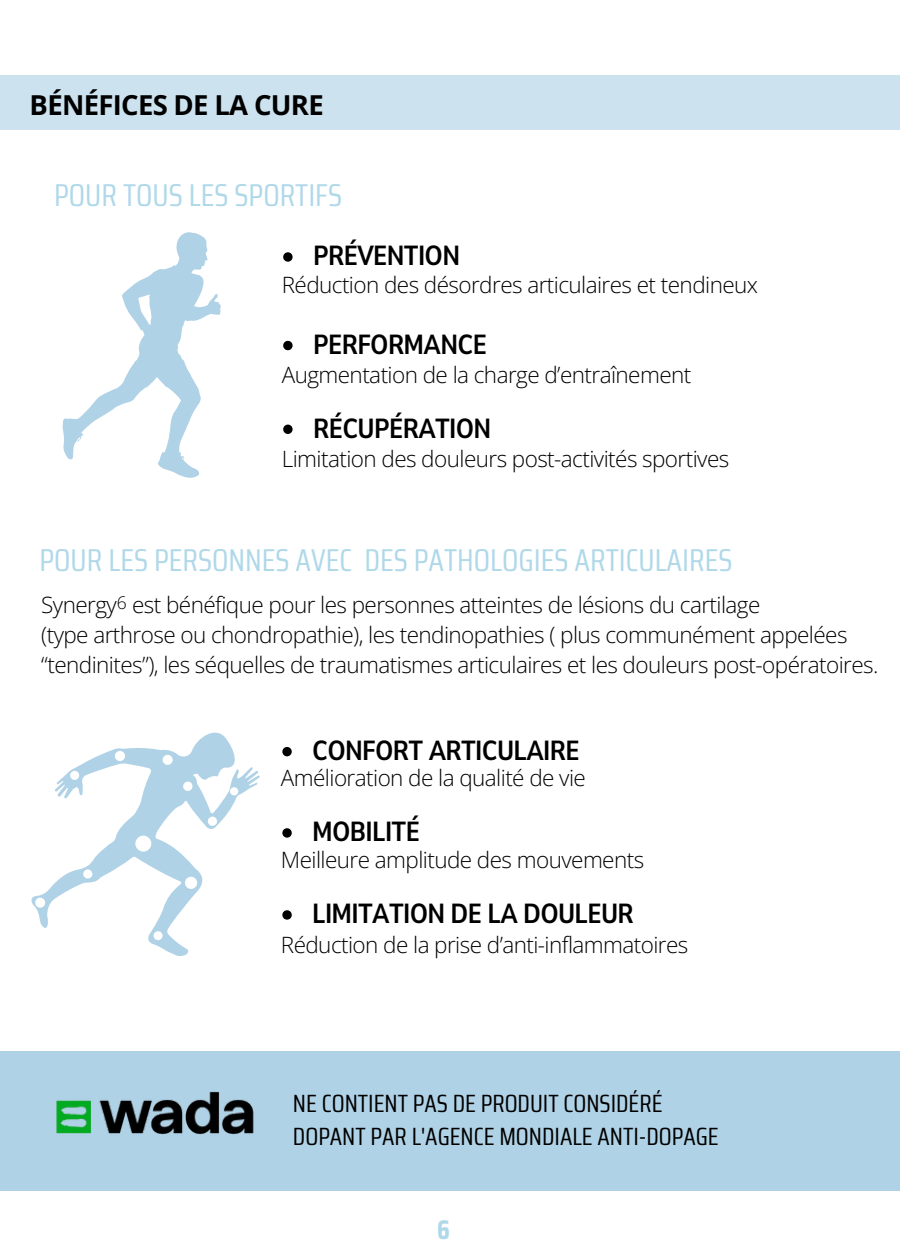
<style>
.page{position:relative;width:900px;height:1260px;background:#fff}
.page>*{position:absolute;margin:0;border:0;box-sizing:border-box;transform-origin:0 0}
.t1{font:31.5px "Saira Condensed";color:#afd8e9}
.t2{font:700 27.5px "Nunito Sans 10 pt Condensed";letter-spacing:-.025em;color:#000}
.t3{font:700 27.5px "Open Sans";letter-spacing:-.025em;color:#000}
.t4{font:700 27px "Saira Condensed";color:#afd8e9}
.t5{font:25px/33.8px "Saira Condensed";color:#000}
.t6{font:300 22.5px/30px "Open Sans";letter-spacing:-.025em;color:#000}
.t7{font:300 17.5px "Open Sans";color:#000}
</style>
<div class="page">
<div style="left:0;top:75px;width:900px;height:55px;background:#cde2ef"></div>
<div style="left:0;top:1051px;width:900px;height:140px;background:#b0d2e6"></div>
<img style="left:56px;top:1091px;width:198px;height:44px">
<svg style="left:31px;top:732px;width:229px;height:224px"></svg>
<svg style="left:62px;top:232px;width:159px;height:246px"></svg>
<svg style="left:282px;top:747px;width:10px;height:9px"></svg>
<svg style="left:282px;top:828px;width:10px;height:10px"></svg>
<svg style="left:282px;top:910px;width:10px;height:10px"></svg>
<svg style="left:283px;top:252px;width:10px;height:10px"></svg>
<svg style="left:283px;top:341px;width:10px;height:9px"></svg>
<svg style="left:283px;top:425px;width:10px;height:9px"></svg>
<p class="t3" style="left:30px;top:86px;width:296px">BÉNÉFICES DE LA CURE</p>
<p class="t1" style="left:54px;top:170px;width:290px">POUR TOUS LES SPORTIFS</p>
<h1 class="t2" style="left:313px;top:238px;width:149px">PRÉVENTION</h1>
<p class="t6" style="left:282px;top:270px;width:478px">Réduction des désordres articulaires et tendineux</p>
<p class="t2" style="left:313px;top:326px;width:176px">PERFORMANCE</p>
<p class="t6" style="left:282px;top:359px;width:411px">Augmentation de la charge d’entraînement</p>
<p class="t2" style="left:313px;top:410px;width:180px">RÉCUPÉRATION</p>
<p class="t6" style="left:282px;top:443px;width:449px">Limitation des douleurs post-activités sportives</p>
<p class="t1" style="left:39px;top:536px;width:695px">POUR LES PERSONNES AVEC DES PATHOLOGIES ARTICULAIRES</p>
<p class="t6" style="left:41px;top:589px;width:721px">Synergy est bénéfique pour les personnes atteintes de lésions du cartilage</p>
<p class="t6" style="left:41px;top:619px;width:839px">(type arthrose ou chondropathie), les tendinopathies ( plus communément appelées “tendinites”), les séquelles de traumatismes articulaires et les douleurs post-opératoires.</p>
<p class="t7" style="left:117px;top:590px;width:11px">6</p>
<p class="t2" style="left:312px;top:732px;width:269px">CONFORT ARTICULAIRE</p>
<p class="t6" style="left:281px;top:762px;width:307px">Amélioration de la qualité de vie</p>
<p class="t2" style="left:312px;top:814px;width:109px">MOBILITÉ</p>
<p class="t6" style="left:281px;top:845px;width:365px">Meilleure amplitude des mouvements</p>
<p class="t2" style="left:312px;top:896px;width:323px">LIMITATION DE LA DOULEUR</p>
<p class="t6" style="left:281px;top:929px;width:409px">Réduction de la prise d’anti-inflammatoires</p>
<h1 class="t5" style="left:293px;top:1086px;width:427px">NE CONTIENT PAS DE PRODUIT CONSIDÉRÉ<br>DOPANT PAR L'AGENCE MONDIALE ANTI-DOPAGE</h1>
<p class="t4" style="left:437px;top:1209px;width:14px">6</p>
</div>
